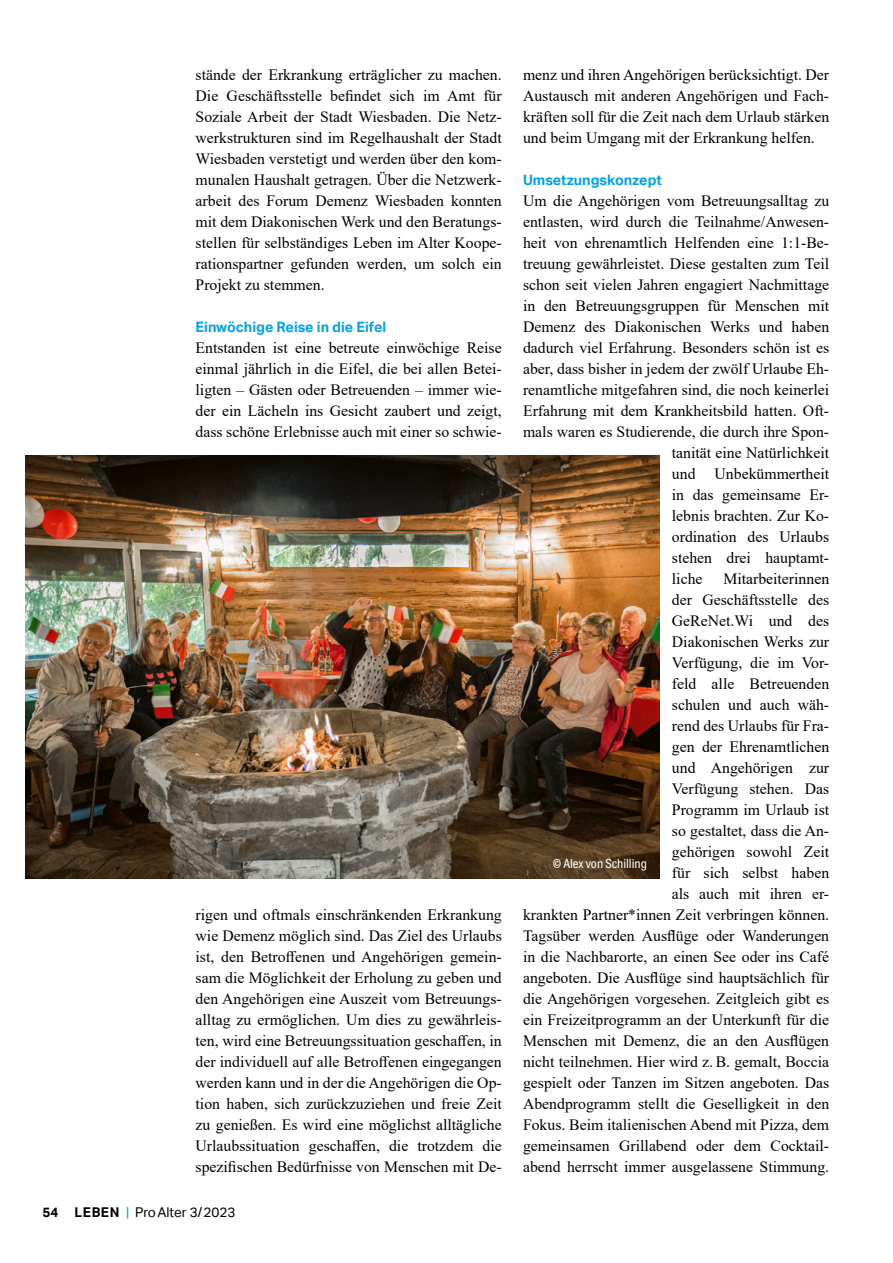
<style>
.page{position:relative;width:893px;height:1263px;background:#fff}
.page>*{position:absolute;margin:0;border:0;box-sizing:border-box;transform-origin:0 0}
.t1{font:15.75px/21px "Times New Roman";color:#000;text-align:justify}
.t2{font:700 14.25px "Aktiv Grotesk";color:#00a1e5}
.t3{font:13.5px "Aktiv Grotesk";color:#000}
.t4{font:12.75px "Aktiv Grotesk Cd";color:#fff}
.s1{font-weight:700}
.s2{color:#00a1e5}
</style>
<div class="page">
<img style="left:26px;top:456px;width:633px;height:422px">
<p class="t1" style="left:196px;top:64px;width:308px">stände der Erkrankung erträglicher zu machen.<br>Die Geschäftsstelle befindet sich im Amt für Soziale Arbeit der Stadt Wiesbaden. Die Netz&shy;werkstrukturen sind im Regelhaushalt der Stadt Wiesbaden verstetigt und werden über den kom&shy;munalen Haushalt getragen. Über die Netzwerk&shy;arbeit des Forum Demenz Wiesbaden konnten mit dem Diakonischen Werk und den Beratungs&shy;stellen für selbständiges Leben im Alter Koope&shy;rationspartner gefunden werden, um solch ein Projekt zu stemmen.</p>
<p class="t2" style="left:196px;top:319px;width:192px">Einwöchige Reise in die Eifel</p>
<p class="t1" style="left:196px;top:337px;width:308px">Entstanden ist eine betreute einwöchige Reise einmal jährlich in die Eifel, die bei allen Betei&shy;ligten – Gästen oder Betreuenden – immer wie&shy;der ein Lächeln ins Gesicht zaubert und zeigt, dass schöne Erlebnisse auch mit einer so schwie-</p>
<p class="t1" style="left:196px;top:904px;width:308px">rigen und oftmals einschränkenden Erkrankung wie Demenz möglich sind. Das Ziel des Urlaubs ist, den Betroffenen und Angehörigen gemein&shy;sam die Möglichkeit der Erholung zu geben und den Angehörigen eine Auszeit vom Betreuungs&shy;alltag zu ermöglichen. Um dies zu gewährleis&shy;ten, wird eine Betreuungssituation geschaffen, in der individuell auf alle Betroffenen eingegangen werden kann und in der die Angehörigen die Op&shy;tion haben, sich zurückzuziehen und freie Zeit zu genießen. Es wird eine möglichst alltägliche Urlaubssituation geschaffen, die trotzdem die spezifischen Bedürfnisse von Menschen mit De-</p>
<p class="t3" style="left:43px;top:1205px;width:194px"><span class="s1">54 LEBEN</span> <span class="s2">|</span> ProAlter 3/2023</p>
<p class="t1" style="left:523px;top:64px;width:308px">menz und ihren Angehörigen berücksichtigt. Der Austausch mit anderen Angehörigen und Fach&shy;kräften soll für die Zeit nach dem Urlaub stärken und beim Umgang mit der Erkrankung helfen.</p>
<p class="t2" style="left:523px;top:172px;width:140px">Umsetzungskonzept</p>
<p class="t1" style="left:523px;top:190px;width:308px">Um die Angehörigen vom Betreuungsalltag zu</p>
<p class="t1" style="left:523px;top:211px;width:308px">entlasten, wird durch die Teilnahme/Anwesen-</p>
<p class="t1" style="left:523px;top:232px;width:308px">heit von ehrenamtlich Helfenden eine 1:1-Be-</p>
<p class="t1" style="left:523px;top:253px;width:308px">treuung gewährleistet. Diese gestalten zum Teil</p>
<p class="t1" style="left:523px;top:274px;width:308px">schon seit vielen Jahren engagiert Nachmittage</p>
<p class="t1" style="left:523px;top:295px;width:308px">in den Betreuungsgruppen für Menschen mit</p>
<p class="t1" style="left:523px;top:316px;width:308px">Demenz des Diakonischen Werks und haben</p>
<p class="t1" style="left:523px;top:337px;width:308px">dadurch viel Erfahrung. Besonders schön ist es</p>
<p class="t1" style="left:523px;top:358px;width:308px">aber, dass bisher in jedem der zwölf Urlaube Eh-</p>
<p class="t1" style="left:523px;top:379px;width:308px">renamtliche mitgefahren sind, die noch keinerlei</p>
<p class="t1" style="left:523px;top:400px;width:308px">Erfahrung mit dem Krankheitsbild hatten. Oft-</p>
<p class="t1" style="left:523px;top:421px;width:308px">mals waren es Studierende, die durch ihre Spon-</p>
<p class="t1" style="left:672px;top:442px;width:159px">tanität eine Natürlichkeit</p>
<p class="t1" style="left:672px;top:463px;width:159px">und Unbekümmertheit</p>
<p class="t1" style="left:672px;top:484px;width:159px">in das gemeinsame Er-</p>
<p class="t1" style="left:672px;top:505px;width:159px">lebnis brachten. Zur Ko-</p>
<p class="t1" style="left:672px;top:526px;width:159px">ordination des Urlaubs</p>
<p class="t1" style="left:672px;top:547px;width:159px">stehen drei hauptamt-</p>
<p class="t1" style="left:672px;top:568px;width:32px">liche</p>
<p class="t1" style="left:523px;top:568px;width:308px;text-align:right">Mitarbeiterinnen<br>der Geschäftsstelle des<br>GeReNet.Wi und des<br>Diakonischen Werks zur<br>Verfügung, die im Vor-<br>feld alle Betreuenden<br>schulen und auch wäh-<br>rend des Urlaubs für Fra-<br>gen der Ehrenamtlichen<br>und Angehörigen zur<br>Verfügung stehen. Das<br>Programm im Urlaub ist<br>so gestaltet, dass die An-<br>gehörigen sowohl Zeit<br>für sich selbst haben<br>als auch mit ihren er-<br>krankten Partner*innen Zeit verbringen können.<br>Tagsüber werden Ausflüge oder Wanderungen in die Nachbarorte, an einen See oder ins Café angeboten. Die Ausflüge sind hauptsächlich für die Angehörigen vorgesehen. Zeitgleich gibt es ein Freizeitprogramm an der Unterkunft für die<br>Menschen mit Demenz, die an den Ausflügen nicht teilnehmen. Hier wird z. B. gemalt, Boccia gespielt oder Tanzen im Sitzen angeboten. Das<br>Abendprogramm stellt die Geselligkeit in den<br>Fokus. Beim italienischen Abend mit Pizza, dem gemeinsamen Grillabend oder dem Cocktail&shy;abend herrscht immer ausgelassene Stimmung.</p>
<p class="t4" style="left:553px;top:856px;width:96px">© Alex von Schilling</p>
</div>
